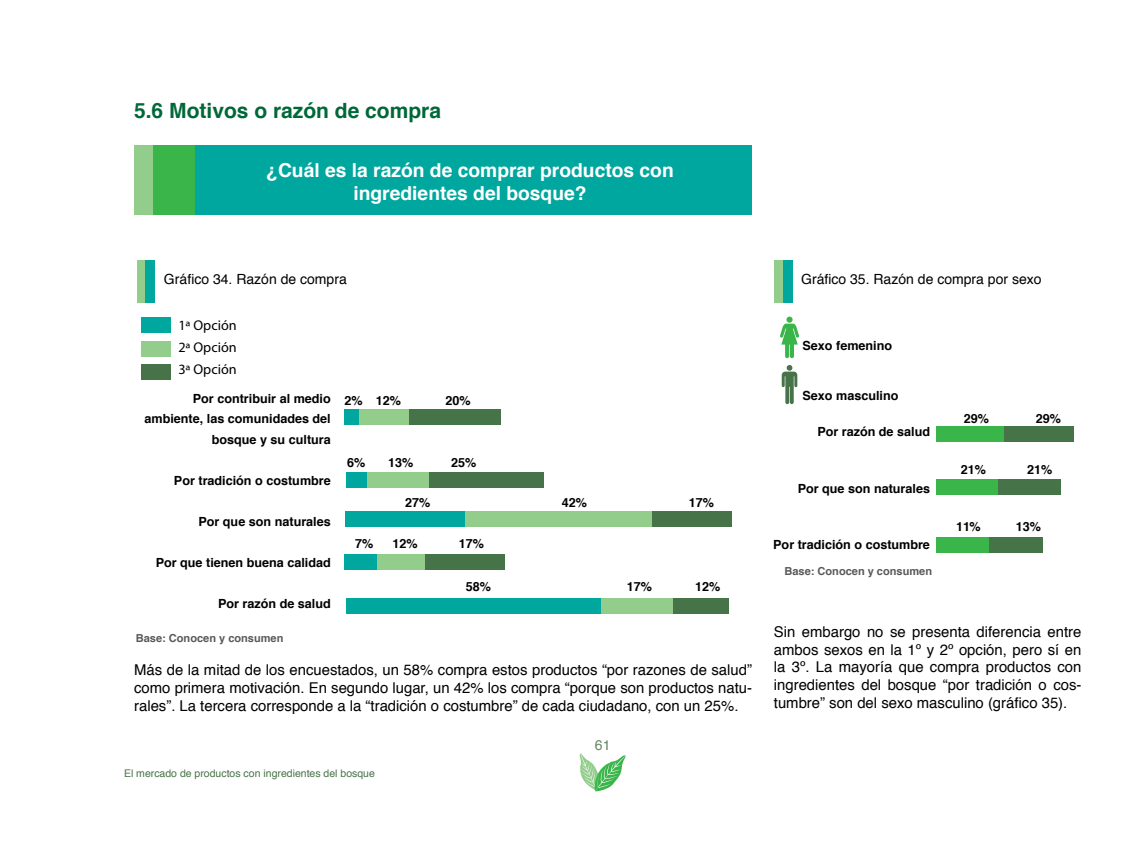
<style>
.page{position:relative;width:1141px;height:844px;background:#fff}
.page>*{position:absolute;margin:0;border:0;box-sizing:border-box;transform-origin:0 0}
.t1{font:700 21px "Helvetica";color:#006838}
.t2{font:700 19.25px/23.1px "Helvetica";color:#fff;text-align:center}
.t3{font:14.88px/17.8px "Helvetica";color:#000;text-align:justify}
.t4{font:14.17px/22.1px "Myriad Pro";color:#000;text-align:justify}
.t5{font:14px "Helvetica";color:#000}
.t6{font:14px "Helvetica";color:#668663}
.t7{font:700 12.6px/20.5px "Helvetica";color:#000;text-align:right}
.t8{font:700 11.03px "Helvetica";color:#58595b}
.t9{font:10.5px "Helvetica";color:#477348}
</style>
<div class="page">
<svg style="left:579px;top:753px;width:47px;height:39px"></svg>
<div style="left:195px;top:145px;width:557px;height:69px;background:#00a79e"></div>
<div style="left:153px;top:145px;width:42px;height:69px;background:#39b54a"></div>
<div style="left:134px;top:145px;width:19px;height:69px;background:#92cd8b"></div>
<div style="left:137px;top:260px;width:10px;height:43px;background:#92cd8b"></div>
<div style="left:145px;top:260px;width:10px;height:43px;background:#00a79e"></div>
<div style="left:774px;top:260px;width:10px;height:43px;background:#92cd8b"></div>
<div style="left:783px;top:260px;width:9px;height:43px;background:#00a79e"></div>
<div style="left:936px;top:426px;width:71px;height:16px;background:#39b54a"></div>
<div style="left:1005px;top:426px;width:69px;height:16px;background:#477348"></div>
<svg style="left:782px;top:365px;width:15px;height:39px"></svg>
<svg style="left:780px;top:323px;width:19px;height:35px"></svg>
<div style="left:786px;top:316px;width:7px;height:6px;background:#39b54a;border-radius:50%"></div>
<div style="left:936px;top:479px;width:65px;height:16px;background:#39b54a"></div>
<div style="left:998px;top:479px;width:63px;height:16px;background:#477348"></div>
<div style="left:936px;top:537px;width:55px;height:16px;background:#39b54a"></div>
<div style="left:989px;top:537px;width:54px;height:16px;background:#477348"></div>
<div style="left:142px;top:316px;width:29px;height:16px;background:#00a79e"></div>
<div style="left:142px;top:341px;width:29px;height:15px;background:#92cd8b"></div>
<div style="left:142px;top:364px;width:29px;height:15px;background:#477348"></div>
<div style="left:345px;top:409px;width:14px;height:15px;background:#00a79e"></div>
<div style="left:359px;top:409px;width:51px;height:15px;background:#92cd8b"></div>
<div style="left:409px;top:409px;width:92px;height:15px;background:#477348"></div>
<div style="left:346px;top:471px;width:24px;height:16px;background:#00a79e"></div>
<div style="left:367px;top:471px;width:63px;height:16px;background:#92cd8b"></div>
<div style="left:430px;top:471px;width:114px;height:16px;background:#477348"></div>
<div style="left:346px;top:510px;width:119px;height:16px;background:#00a79e"></div>
<div style="left:465px;top:510px;width:187px;height:16px;background:#92cd8b"></div>
<div style="left:652px;top:510px;width:80px;height:16px;background:#477348"></div>
<div style="left:346px;top:597px;width:258px;height:16px;background:#00a79e"></div>
<div style="left:601px;top:597px;width:77px;height:16px;background:#92cd8b"></div>
<div style="left:674px;top:597px;width:55px;height:16px;background:#477348"></div>
<div style="left:345px;top:554px;width:32px;height:15px;background:#00a79e"></div>
<div style="left:377px;top:554px;width:51px;height:15px;background:#92cd8b"></div>
<div style="left:426px;top:554px;width:79px;height:15px;background:#477348"></div>
<h1 class="t1" style="left:134px;top:94px;width:308px">5.6 Motivos o razón de compra</h1>
<p class="t2" style="left:266px;top:158px;width:409px">¿Cuál es la razón de comprar productos con ingredientes del bosque?</p>
<p class="t5" style="left:164px;top:268px;width:184px">Gráfico 34. Razón de compra</p>
<p class="t4" style="left:178px;top:314px;width:60px">1ª Opción 2ª Opción 3ª Opción</p>
<p class="t7" style="left:145px;top:388px;width:188px">Por contribuir al medio ambiente, las comunidades del bosque y su cultura</p>
<p class="t7" style="left:174px;top:470px;width:158px">Por tradición o costumbre</p>
<p class="t7" style="left:198px;top:511px;width:134px">Por que son naturales</p>
<p class="t7" style="left:156px;top:552px;width:177px">Por que tienen buena calidad</p>
<p class="t7" style="left:218px;top:593px;width:114px">Por razón de salud</p>
<p class="t8" style="left:136px;top:629px;width:149px">Base: Conocen y consumen</p>
<p class="t7" style="left:345px;top:390px;width:58px">2% 12%</p>
<p class="t7" style="left:445px;top:390px;width:27px">20%</p>
<p class="t7" style="left:347px;top:452px;width:20px">6%</p>
<p class="t7" style="left:388px;top:452px;width:27px">13%</p>
<p class="t7" style="left:451px;top:452px;width:27px">25%</p>
<p class="t7" style="left:405px;top:492px;width:27px">27%</p>
<p class="t7" style="left:562px;top:492px;width:27px">42%</p>
<p class="t7" style="left:689px;top:492px;width:27px">17%</p>
<p class="t7" style="left:355px;top:533px;width:20px">7%</p>
<p class="t7" style="left:392px;top:533px;width:27px">12%</p>
<p class="t7" style="left:459px;top:533px;width:27px">17%</p>
<p class="t7" style="left:466px;top:576px;width:27px">58%</p>
<p class="t7" style="left:627px;top:576px;width:27px">17%</p>
<p class="t7" style="left:695px;top:576px;width:27px">12%</p>
<p class="t3" style="left:134px;top:661px;width:619px">Más de la mitad de los encuestados, un 58% compra estos productos “por razones de salud” como primera motivación. En segundo lugar, un 42% los compra “porque son productos natu&shy;rales”. La tercera corresponde a la “tradición o costumbre” de cada ciudadano, con un 25%.</p>
<p class="t9" style="left:124px;top:765px;width:252px">El mercado de productos con ingredientes del bosque</p>
<p class="t6" style="left:595px;top:733px;width:17px">61</p>
<p class="t5" style="left:801px;top:268px;width:242px">Gráfico 35. Razón de compra por sexo</p>
<p class="t7" style="left:803px;top:336px;width:91px">Sexo femenino</p>
<p class="t7" style="left:803px;top:385px;width:97px">Sexo masculino</p>
<p class="t7" style="left:817px;top:421px;width:114px">Por razón de salud</p>
<p class="t7" style="left:798px;top:478px;width:134px">Por que son naturales</p>
<p class="t7" style="left:773px;top:534px;width:158px">Por tradición o costumbre</p>
<p class="t8" style="left:784px;top:562px;width:149px">Base: Conocen y consumen</p>
<p class="t7" style="left:964px;top:408px;width:27px">29%</p>
<p class="t7" style="left:1036px;top:408px;width:27px">29%</p>
<p class="t7" style="left:961px;top:459px;width:27px">21%</p>
<p class="t7" style="left:1027px;top:459px;width:27px">21%</p>
<p class="t7" style="left:956px;top:516px;width:26px">11%</p>
<p class="t7" style="left:1016px;top:516px;width:27px">13%</p>
<p class="t3" style="left:774px;top:623px;width:309px">Sin embargo no se presenta diferencia entre ambos sexos en la 1º y 2º opción, pero sí en la 3º. La mayoría que compra productos con ingredientes del bosque “por tradición o cos&shy;tumbre” son del sexo masculino (gráfico 35).</p>
</div>
